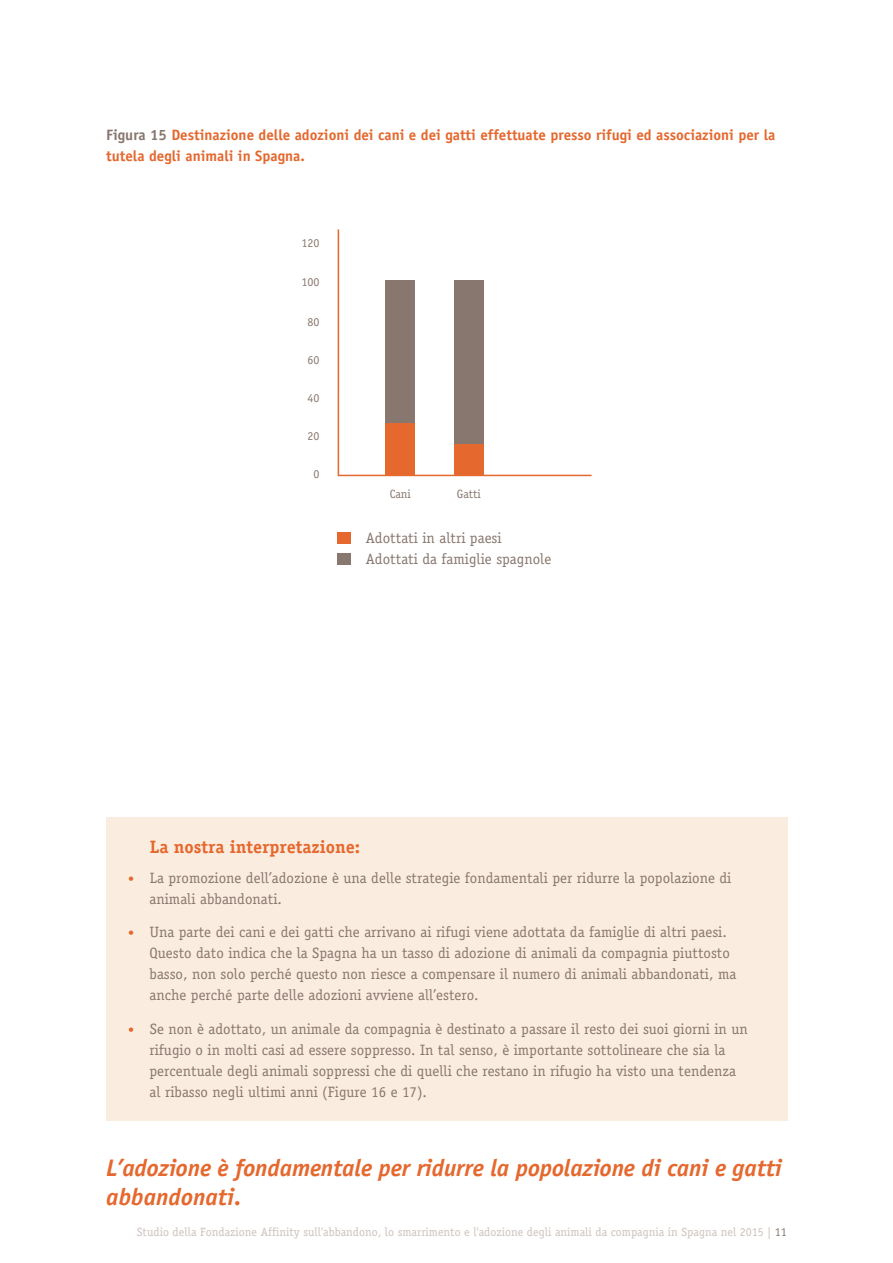
<style>
.page{position:relative;width:893px;height:1263px;background:#fff}
.page>*{position:absolute;margin:0;border:0;box-sizing:border-box;transform-origin:0 0}
.t1{font:italic 700 24px/28.8px "Officina Sans Std";letter-spacing:-.01em;color:#e5682e}
.t2{font:700 18px "Officina Serif Std";color:#e5682e}
.t3{font:15px/21px "Officina Serif Std";color:#88776e}
.t4{font:700 15px/21px "Officina Sans Std";color:#e5682e}
.t5{font:12px "Officina Serif Std";color:#ccc2bc}
.t6{font:12px "Officina Serif Std";color:#88776e}
.s1{color:#88776e}
.s2{font-size:12px;color:#e5682e}
</style>
<div class="page">
<div style="left:106px;top:817px;width:681px;height:303px;background:#fbece0"></div>
<svg style="left:337px;top:229px;width:255px;height:248px"></svg>
<div style="left:385px;top:423px;width:29px;height:52px;background:#e5682e"></div>
<div style="left:385px;top:280px;width:29px;height:143px;background:#88776e"></div>
<div style="left:454px;top:381px;width:30px;height:94px;background:#e5682e"></div>
<div style="left:454px;top:280px;width:30px;height:164px;background:#88776e"></div>
<div style="left:337px;top:532px;width:14px;height:12px;background:#e5682e"></div>
<div style="left:337px;top:553px;width:14px;height:12px;background:#88776e"></div>
<p class="t4" style="left:106px;top:125px;width:670px"><span class="s1">Figura 15</span> Destinazione delle adozioni dei cani e dei gatti effettuate presso rifugi ed associazioni per la tutela degli animali in Spagna.</p>
<p class="t6" style="left:301px;top:238px;width:19px">120</p>
<p class="t6" style="left:301px;top:278px;width:19px">100</p>
<p class="t6" style="left:307px;top:318px;width:13px">80</p>
<p class="t6" style="left:307px;top:356px;width:13px">60</p>
<p class="t6" style="left:307px;top:394px;width:13px">40</p>
<p class="t6" style="left:307px;top:432px;width:13px">20</p>
<p class="t6" style="left:313px;top:469px;width:7px">0</p>
<p class="t6" style="left:390px;top:489px;width:22px">Cani</p>
<p class="t6" style="left:457px;top:489px;width:25px">Gatti</p>
<p class="t3" style="left:366px;top:529px;width:187px">Adottati in altri paesi<br>Adottati da famiglie spagnole</p>
<p class="t2" style="left:150px;top:840px;width:212px">La nostra interpretazione:</p>
<p class="t3" style="left:149px;top:868px;width:583px;text-indent:-21px"><span class="s2">•</span> La promozione dell’adozione è una delle strategie fondamentali per ridurre la popolazione di animali abbandonati.</p>
<p class="t3" style="left:149px;top:923px;width:588px;text-indent:-21px"><span class="s2">•</span> Una parte dei cani e dei gatti che arrivano ai rifugi viene adottata da famiglie di altri paesi.<br>Questo dato indica che la Spagna ha un tasso di adozione di animali da compagnia piuttosto basso, non solo perché questo non riesce a compensare il numero di animali abbandonati, ma anche perché parte delle adozioni avviene all’estero.</p>
<p class="t3" style="left:149px;top:1020px;width:600px;text-indent:-21px"><span class="s2">•</span> Se non è adottato, un animale da compagnia è destinato a passare il resto dei suoi giorni in un rifugio o in molti casi ad essere soppresso. In tal senso, è importante sottolineare che sia la percentuale degli animali soppressi che di quelli che restano in rifugio ha visto una tendenza al ribasso negli ultimi anni (Figure 16 e 17).</p>
<h1 class="t1" style="left:106px;top:1155px;width:677px">L’adozione è fondamentale per ridurre la popolazione di cani e gatti abbandonati.</h1>
<p class="t5" style="left:137px;top:1228px;width:651px">Studio della Fondazione Affinity sull'abbandono, lo smarrimento e l'adozione degli animali da compagnia in Spagna nel 2015 | <span class="s1">11</span></p>
</div>
